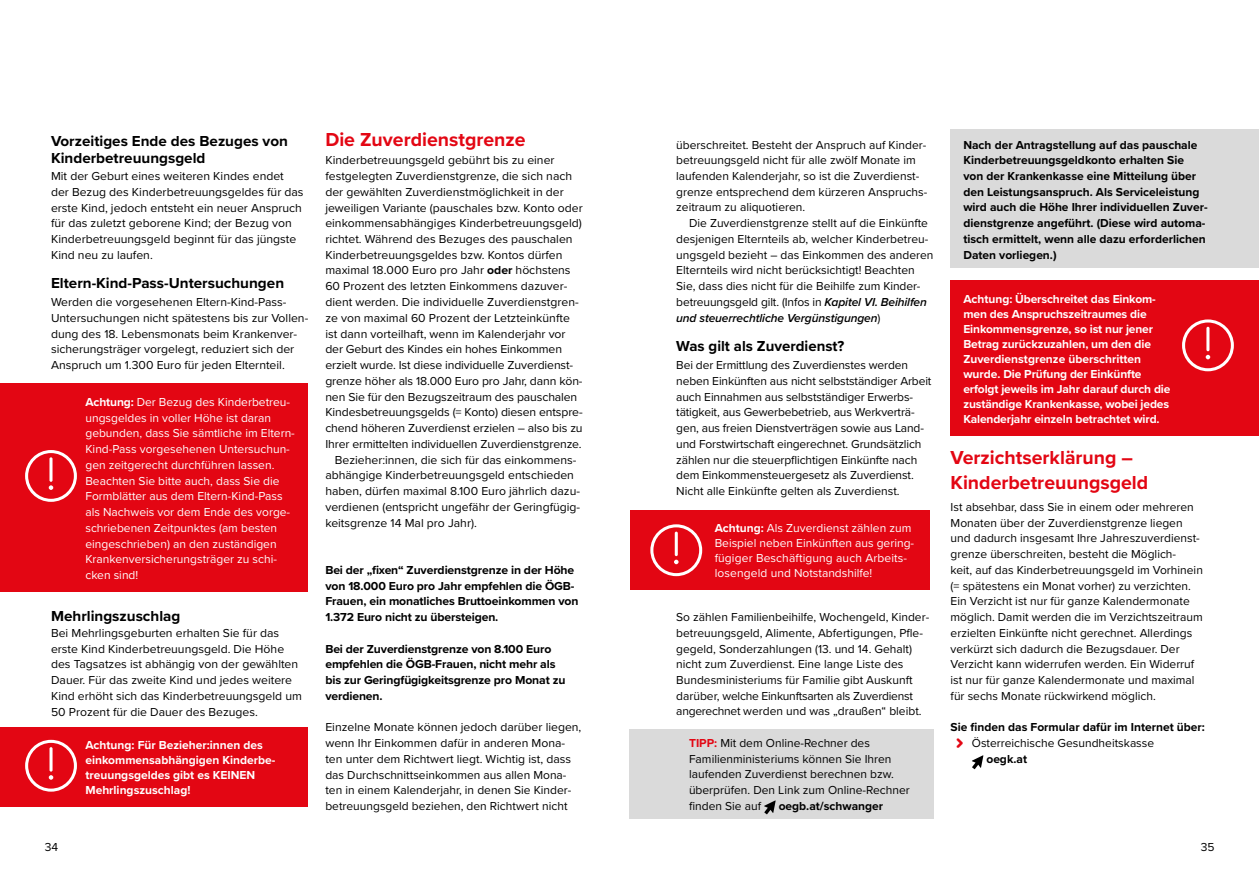
<style>
.page{position:relative;width:1259px;height:893px;background:#fff}
.page>*{position:absolute;margin:0;border:0;box-sizing:border-box;transform-origin:0 0}
.t1{font:700 19.5px/24.3px "Proxima Nova";color:#e30613}
.t2{font:700 15px/16.5px "Proxima Nova";color:#000}
.t3{font:12px/15.8px "Proxima Nova";color:#000}
.t4{font:700 12px/15.8px "Proxima Nova";color:#000}
.t5{font:12px/15.8px "Proxima Nova";color:#fff}
.t6{font:700 12px/15px "Proxima Nova";letter-spacing:-.01em;color:#fff}
.s1{font-weight:700}
.s2{font-weight:600;font-style:italic}
.s3{font-weight:700;color:#e30613}
</style>
<div class="page">
<div style="left:629px;top:729px;width:304px;height:90px;background:#dadada"></div>
<div style="left:950px;top:129px;width:309px;height:139px;background:#dadada"></div>
<svg style="left:764px;top:800px;width:11px;height:14px"></svg>
<svg style="left:972px;top:755px;width:11px;height:14px"></svg>
<div style="left:0;top:384px;width:308px;height:208px;background:#e30613"></div>
<svg style="left:25px;top:450px;width:52px;height:52px"></svg>
<div style="left:629px;top:510px;width:300px;height:80px;background:#e30613"></div>
<svg style="left:650px;top:524px;width:52px;height:52px"></svg>
<div style="left:950px;top:281px;width:309px;height:155px;background:#e30613"></div>
<svg style="left:1182px;top:319px;width:51px;height:52px"></svg>
<div style="left:0;top:727px;width:308px;height:80px;background:#e30613"></div>
<svg style="left:25px;top:740px;width:52px;height:52px"></svg>
<p class="t2" style="left:51px;top:133px;width:238px">Vorzeitiges Ende des Bezuges von<br>Kinderbetreuungsgeld</p>
<p class="t3" style="left:51px;top:168px;width:254px">Mit der Geburt eines weiteren Kindes endet der Bezug des Kinderbetreuungsgeldes für das erste Kind, jedoch entsteht ein neuer Anspruch für das zuletzt geborene Kind; der Bezug von Kinderbetreuungsgeld beginnt für das jüngste Kind neu zu laufen.</p>
<p class="t2" style="left:51px;top:274px;width:235px">Eltern-Kind-Pass-Untersuchungen</p>
<p class="t3" style="left:51px;top:294px;width:259px">Werden die vorgesehenen Eltern-Kind-Pass-Untersuchungen nicht spätestens bis zur Vollen&shy;dung des 18. Lebensmonats beim Krankenver&shy;sicherungsträger vorgelegt, reduziert sich der Anspruch um 1.300 Euro für jeden Elternteil.</p>
<p class="t5" style="left:85px;top:394px;width:211px"><span class="s1">Achtung:</span> Der Bezug des Kinderbetreu&shy;ungsgeldes in voller Höhe ist daran gebunden, dass Sie sämtliche im Eltern-Kind-Pass vorgesehenen Untersuchun&shy;gen zeitgerecht durchführen lassen.<br>Beachten Sie bitte auch, dass Sie die Formblätter aus dem Eltern-Kind-Pass als Nachweis vor dem Ende des vorge&shy;schriebenen Zeitpunktes (am besten eingeschrieben) an den zuständigen Krankenversicherungsträger zu schi&shy;cken sind!</p>
<p class="t2" style="left:51px;top:607px;width:131px">Mehrlingszuschlag</p>
<p class="t3" style="left:51px;top:624px;width:252px">Bei Mehrlingsgeburten erhalten Sie für das erste Kind Kinderbetreuungsgeld. Die Höhe des Tagsatzes ist abhängig von der gewählten Dauer. Für das zweite Kind und jedes weitere Kind erhöht sich das Kinderbetreuungsgeld um 50 Prozent für die Dauer des Bezuges.</p>
<p class="t6" style="left:85px;top:737px;width:192px">Achtung: Für Bezieher:innen des einkommensabhängigen Kinderbe&shy;treuungsgeldes gibt es KEINEN<br>Mehrlingszuschlag!</p>
<h1 class="t1" style="left:325px;top:126px;width:202px">Die Zuverdienstgrenze</h1>
<p class="t3" style="left:325px;top:152px;width:231px">Kinderbetreuungsgeld gebührt bis zu einer</p>
<p class="t3" style="left:325px;top:168px;width:248px">festgelegten Zuverdienstgrenze, die sich nach</p>
<p class="t3" style="left:325px;top:183px;width:240px">der gewählten Zuverdienstmöglichkeit in der</p>
<p class="t3" style="left:325px;top:199px;width:259px">jeweiligen Variante (pauschales bzw. Konto oder</p>
<p class="t3" style="left:325px;top:215px;width:258px">einkommensabhängiges Kinderbetreuungsgeld)</p>
<p class="t3" style="left:325px;top:231px;width:249px">richtet. Während des Bezuges des pauschalen</p>
<p class="t3" style="left:325px;top:246px;width:239px">Kinderbetreuungsgeldes bzw. Kontos dürfen</p>
<p class="t3" style="left:325px;top:262px;width:247px">maximal 18.000 Euro pro Jahr <span class="s1">oder</span> höchstens</p>
<p class="t3" style="left:325px;top:278px;width:243px">60 Prozent des letzten Einkommens dazuver-</p>
<p class="t3" style="left:325px;top:294px;width:255px">dient werden. Die individuelle Zuverdienstgren-</p>
<p class="t3" style="left:325px;top:309px;width:246px">ze von maximal 60 Prozent der Letzteinkünfte</p>
<p class="t3" style="left:325px;top:325px;width:242px">ist dann vorteilhaft, wenn im Kalenderjahr vor</p>
<p class="t3" style="left:325px;top:341px;width:238px">der Geburt des Kindes ein hohes Einkommen</p>
<p class="t3" style="left:325px;top:357px;width:249px">erzielt wurde. Ist diese individuelle Zuverdienst-</p>
<p class="t3" style="left:325px;top:372px;width:259px">grenze höher als 18.000 Euro pro Jahr, dann kön-</p>
<p class="t3" style="left:325px;top:388px;width:253px">nen Sie für den Bezugszeitraum des pauschalen</p>
<p class="t3" style="left:325px;top:404px;width:259px">Kindesbetreuungsgelds (= Konto) diesen entspre-</p>
<p class="t3" style="left:325px;top:420px;width:259px">chend höheren Zuverdienst erzielen – also bis zu</p>
<p class="t3" style="left:325px;top:435px;width:258px">Ihrer ermittelten individuellen Zuverdienstgrenze.</p>
<p class="t3" style="left:335px;top:451px;width:243px">Bezieher:innen, die sich für das einkommens-</p>
<p class="t3" style="left:325px;top:467px;width:250px">abhängige Kinderbetreuungsgeld entschieden</p>
<p class="t3" style="left:325px;top:483px;width:256px">haben, dürfen maximal 8.100 Euro jährlich dazu-</p>
<p class="t3" style="left:325px;top:498px;width:256px">verdienen (entspricht ungefähr der Geringfügig-</p>
<p class="t3" style="left:325px;top:514px;width:153px">keitsgrenze 14 Mal pro Jahr).</p>
<p class="t4" style="left:325px;top:562px;width:255px">Bei der „fixen“ Zuverdienstgrenze in der Höhe von 18.000 Euro pro Jahr empfehlen die ÖGB-Frauen, ein monatliches Bruttoeinkommen von 1.372 Euro nicht zu übersteigen.</p>
<p class="t4" style="left:325px;top:640px;width:242px">Bei der Zuverdienstgrenze von 8.100 Euro empfehlen die ÖGB-Frauen, nicht mehr als bis zur Geringfügigkeitsgrenze pro Monat zu verdienen.</p>
<p class="t3" style="left:325px;top:719px;width:257px">Einzelne Monate können jedoch darüber liegen, wenn Ihr Einkommen dafür in anderen Mona&shy;ten unter dem Richtwert liegt. Wichtig ist, dass das Durchschnittseinkommen aus allen Mona&shy;ten in einem Kalenderjahr, in denen Sie Kinder&shy;betreuungsgeld beziehen, den Richtwert nicht</p>
<p class="t3" style="left:676px;top:136px;width:253px">überschreitet. Besteht der Anspruch auf Kinder&shy;betreuungsgeld nicht für alle zwölf Monate im laufenden Kalenderjahr, so ist die Zuverdienst&shy;grenze entsprechend dem kürzeren Anspruchs&shy;zeitraum zu aliquotieren.</p>
<p class="t3" style="left:676px;top:215px;width:259px;text-indent:13px">Die Zuverdienstgrenze stellt auf die Einkünfte desjenigen Elternteils ab, welcher Kinderbetreu&shy;ungsgeld bezieht – das Einkommen des anderen Elternteils wird nicht berücksichtigt! Beachten Sie, dass dies nicht für die Beihilfe zum Kinder&shy;betreuungsgeld gilt. (Infos in <span class="s2">Kapitel VI. Beihilfen und steuerrechtliche Vergünstigungen</span>)</p>
<p class="t2" style="left:676px;top:337px;width:170px">Was gilt als Zuverdienst?</p>
<p class="t3" style="left:676px;top:357px;width:257px">Bei der Ermittlung des Zuverdienstes werden neben Einkünften aus nicht selbstständiger Arbeit auch Einnahmen aus selbstständiger Erwerbs&shy;tätigkeit, aus Gewerbebetrieb, aus Werkverträ&shy;gen, aus freien Dienstverträgen sowie aus Land&shy;und Forstwirtschaft eingerechnet. Grundsätzlich zählen nur die steuerpflichtigen Einkünfte nach dem Einkommensteuergesetz als Zuverdienst.<br>Nicht alle Einkünfte gelten als Zuverdienst.</p>
<p class="t5" style="left:714px;top:520px;width:201px;line-height:15px"><span class="s1">Achtung:</span> Als Zuverdienst zählen zum Beispiel neben Einkünften aus gering&shy;fügiger Beschäftigung auch Arbeits&shy;losengeld und Notstandshilfe!</p>
<p class="t3" style="left:676px;top:609px;width:254px">So zählen Familienbeihilfe, Wochengeld, Kinder&shy;betreuungsgeld, Alimente, Abfertigungen, Pfle&shy;gegeld, Sonderzahlungen (13. und 14. Gehalt) nicht zum Zuverdienst. Eine lange Liste des Bundesministeriums für Familie gibt Auskunft darüber, welche Einkunftsarten als Zuverdienst angerechnet werden und was „draußen“ bleibt.</p>
<p class="t3" style="left:689px;top:735px;width:222px"><span class="s3">TIPP:</span> Mit dem Online-Rechner des Familienministeriums können Sie Ihren laufenden Zuverdienst berechnen bzw. überprüfen. Den Link zum Online-Rechner finden Sie auf</p>
<p class="t4" style="left:778px;top:798px;width:106px">oegb.at/schwanger</p>
<p class="t4" style="left:963px;top:136px;width:246px">Nach der Antragstellung auf das pauschale Kinderbetreuungsgeldkonto erhalten Sie<br>von der Krankenkasse eine Mitteilung über den Leistungsanspruch. Als Serviceleistung wird auch die Höhe Ihrer individuellen Zuver&shy;dienstgrenze angeführt. (Diese wird automa&shy;tisch ermittelt, wenn alle dazu erforderlichen Daten vorliegen.)</p>
<p class="t6" style="left:963px;top:291px;width:209px">Achtung: Überschreitet das Einkom&shy;men des Anspruchszeitraumes die Einkommensgrenze, so ist nur jener Betrag zurückzuzahlen, um den die Zuverdienstgrenze überschritten wurde. Die Prüfung der Einkünfte erfolgt jeweils im Jahr darauf durch die zuständige Krankenkasse, wobei jedes Kalenderjahr einzeln betrachtet wird.</p>
<h1 class="t1" style="left:950px;top:445px;width:199px">Verzichtserklärung –<br>Kinderbetreuungsgeld</h1>
<p class="t3" style="left:950px;top:498px;width:254px">Ist absehbar, dass Sie in einem oder mehreren Monaten über der Zuverdienstgrenze liegen und dadurch insgesamt Ihre Jahreszuverdienst&shy;grenze überschreiten, besteht die Möglich-<br>keit, auf das Kinderbetreuungsgeld im Vorhinein (= spätestens ein Monat vorher) zu verzichten.<br>Ein Verzicht ist nur für ganze Kalendermonate möglich. Damit werden die im Verzichtszeitraum erzielten Einkünfte nicht gerechnet. Allerdings verkürzt sich dadurch die Bezugsdauer. Der Verzicht kann widerrufen werden. Ein Widerruf ist nur für ganze Kalendermonate und maximal für sechs Monate rückwirkend möglich.</p>
<p class="t4" style="left:950px;top:719px;width:256px">Sie finden das Formular dafür im Internet über:</p>
<p class="t3" style="left:972px;top:735px;width:184px">Österreichische Gesundheitskasse</p>
<p class="t4" style="left:986px;top:751px;width:42px">oegk.at</p>
<p class="t3" style="left:45px;top:839px;width:15px">34</p>
<p class="t3" style="left:1200px;top:839px;width:15px">35</p>
</div>
